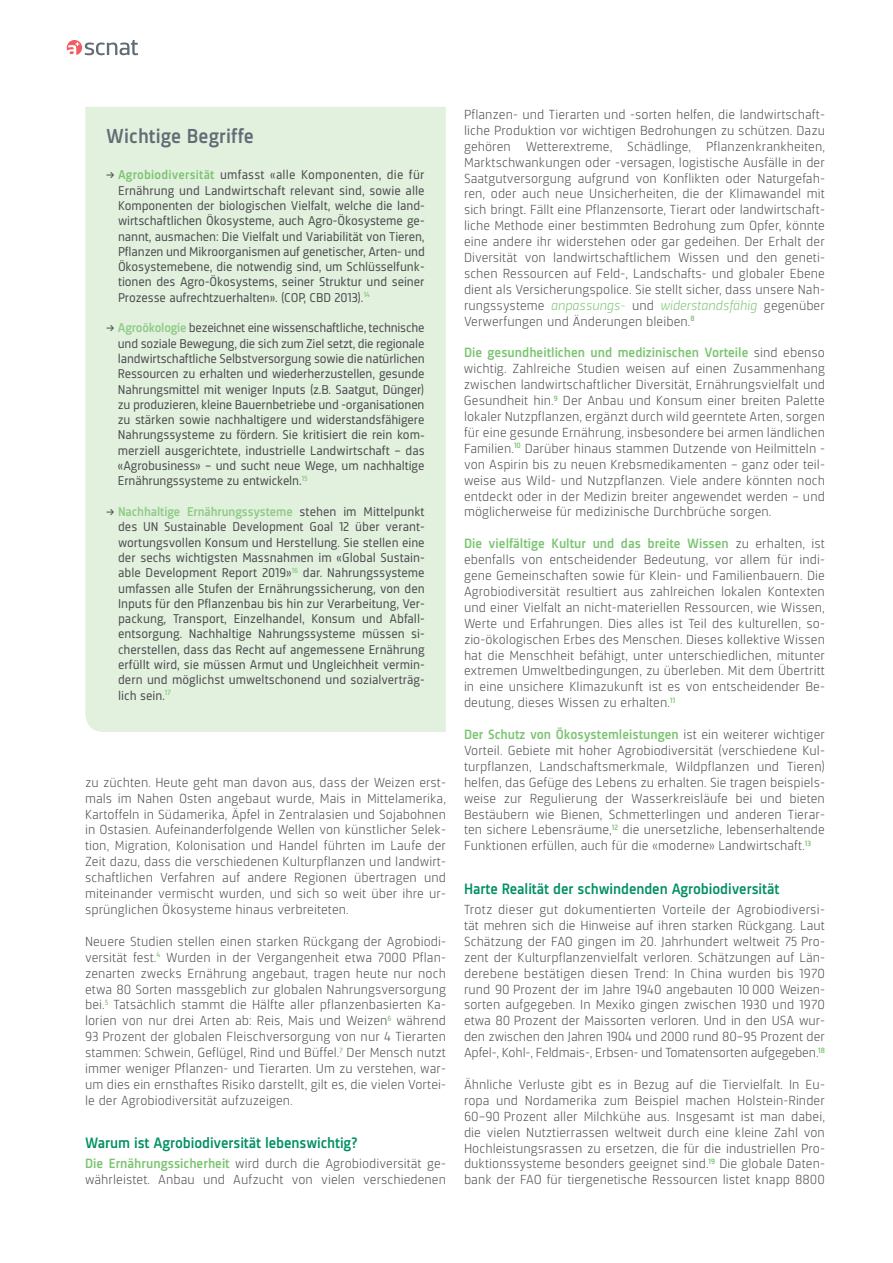
<style>
.page{position:relative;width:893px;height:1263px;background:#fff}
.page>*{position:absolute;margin:0;border:0;box-sizing:border-box;transform-origin:0 0}
.t1{font:500 21px "Sinews Sans Pro";letter-spacing:.005em;color:#616c76}
.t2{font:500 15.6px "Sinews Sans Pro";letter-spacing:-.005em;color:#008f63}
.t3{font:500 13.95px "Sinews Sans Pro";color:#7ac470}
.t4{font:italic 300 13.95px "Sinews Sans Pro";letter-spacing:-.005em;color:#7ac470}
.t5{font:300 13.65px/15.9px "Sinews Sans Pro";letter-spacing:.005em;color:#4d4d4f;text-align:justify;scale:1.04 1}
.t6{font:13.2px/15.3px "Sinews Sans Pro";letter-spacing:-.005em;color:#4d4d4f;text-align:justify}
.s1{font-size:13.35px}
.s2{font-weight:500;color:#7ac470}
.s3{font-weight:500;color:#8ecb85}
.s4{font-weight:500;font-size:13.95px;color:#7ac470}
.s5{font-style:normal;font-size:13.65px;color:#4d4d4f}
.s6{font-style:normal;font-size:13.65px;color:#8ecb85}
.s7{font-weight:300;font-size:13.65px;color:#4d4d4f}
</style>
<div class="page">
<div style="left:85px;top:107px;width:361px;height:625px;background:#e2f0de"></div>
<svg style="left:67px;top:40px;width:71px;height:15px"></svg>
<h1 class="t1" style="left:106px;top:124px;width:149px">Wichtige Begriffe</h1>
<p class="t6" style="left:118px;top:167px;width:308px;text-indent:-12px"><span class="s1">→</span> <span class="s2">Agrobiodiversität</span> umfasst «alle Komponenten, die für Ernährung und Landwirtschaft relevant sind, sowie alle Komponenten der biologischen Vielfalt, welche die land&shy;wirtschaftlichen Ökosysteme, auch Agro-Ökosysteme ge&shy;nannt, ausmachen: Die Vielfalt und Variabilität von Tieren, Pflanzen und Mikroorganismen auf genetischer, Arten- und Ökosystemebene, die notwendig sind, um Schlüsselfunk&shy;tionen des Agro-Ökosystems, seiner Struktur und seiner Prozesse aufrechtzuerhalten». (COP, CBD 2013).<sup>14</sup></p>
<p class="t6" style="left:118px;top:320px;width:308px;text-indent:-12px">→ <span class="s3">Agroökologie</span> bezeichnet eine wissenschaftliche, technische und soziale Bewegung, die sich zum Ziel setzt, die regionale landwirtschaftliche Selbstversorgung sowie die natürlichen Ressourcen zu erhalten und wiederherzustellen, gesunde Nahrungsmittel mit weniger Inputs (z.B. Saatgut, Dünger) zu produzieren, kleine Bauernbetriebe und -organisationen zu stärken sowie nachhaltigere und widerstandsfähigere Nahrungssysteme zu fördern. Sie kritisiert die rein kom&shy;merziell ausgerichtete, industrielle Landwirtschaft – das «Agrobusiness» – und sucht neue Wege, um nachhaltige Ernährungssysteme zu entwickeln.<sup>15</sup></p>
<p class="t6" style="left:118px;top:504px;width:308px;text-indent:-12px">→ <span class="s3">Nachhaltige Ernährungssysteme</span> stehen im Mittelpunkt des UN Sustainable Development Goal 12 über verant&shy;wortungsvollen Konsum und Herstellung. Sie stellen eine der sechs wichtigsten Massnahmen im «Global Sustain&shy;able Development Report 2019»<sup>16</sup> dar. Nahrungssysteme umfassen alle Stufen der Ernährungssicherung, von den Inputs für den Pflanzenbau bis hin zur Verarbeitung, Ver&shy;packung, Transport, Einzelhandel, Konsum und Abfall&shy;entsorgung. Nachhaltige Nahrungssysteme müssen si&shy;cherstellen, dass das Recht auf angemessene Ernährung erfüllt wird, sie müssen Armut und Ungleichheit vermin&shy;dern und möglichst umweltschonend und sozialverträg&shy;lich sein.<sup>17</sup></p>
<p class="t5" style="left:85px;top:774px;width:349px">zu züchten. Heute geht man davon aus, dass der Weizen erst&shy;mals im Nahen Osten angebaut wurde, Mais in Mittelamerika, Kartoffeln in Südamerika, Äpfel in Zentralasien und Sojabohnen in Ostasien. Aufeinanderfolgende Wellen von künstlicher Selek&shy;tion, Migration, Kolonisation und Handel führten im Laufe der Zeit dazu, dass die verschiedenen Kulturpflanzen und landwirt&shy;schaftlichen Verfahren auf andere Regionen übertragen und miteinander vermischt wurden, und sich so weit über ihre ur&shy;sprünglichen Ökosysteme hinaus verbreiteten.</p>
<p class="t5" style="left:85px;top:933px;width:349px">Neuere Studien stellen einen starken Rückgang der Agrobiodi&shy;versität fest.<sup>4</sup> Wurden in der Vergangenheit etwa 7000 Pflan&shy;zenarten zwecks Ernährung angebaut, tragen heute nur noch etwa 80 Sorten massgeblich zur globalen Nahrungsversorgung bei.<sup>5</sup> Tatsächlich stammt die Hälfte aller pflanzenbasierten Ka&shy;lorien von nur drei Arten ab: Reis, Mais und Weizen<sup>6</sup> während 93 Prozent der globalen Fleischversorgung von nur 4 Tierarten stammen: Schwein, Geflügel, Rind und Büffel.<sup>7</sup> Der Mensch nutzt immer weniger Pflanzen- und Tierarten. Um zu verstehen, war&shy;um dies ein ernsthaftes Risiko darstellt, gilt es, die vielen Vortei&shy;le der Agrobiodiversität aufzuzeigen.</p>
<p class="t2" style="left:85px;top:1134px;width:274px">Warum ist Agrobiodiversität lebenswichtig?</p>
<p class="t5" style="left:85px;top:1156px;width:349px"><span class="s4">Die Ernährungssicherheit</span> wird durch die Agrobiodiversität ge&shy;währleistet. Anbau und Aufzucht von vielen verschiedenen</p>
<p class="t5" style="left:464px;top:106px;width:349px">Pflanzen- und Tierarten und -sorten helfen, die landwirtschaft&shy;liche Produktion vor wichtigen Bedrohungen zu schützen. Dazu gehören Wetterextreme, Schädlinge, Pflanzenkrankheiten, Marktschwankungen oder -versagen, logistische Ausfälle in der Saatgutversorgung aufgrund von Konflikten oder Naturgefah&shy;ren, oder auch neue Unsicherheiten, die der Klimawandel mit sich bringt. Fällt eine Pflanzensorte, Tierart oder landwirtschaft&shy;liche Methode einer bestimmten Bedrohung zum Opfer, könnte eine andere ihr widerstehen oder gar gedeihen. Der Erhalt der Diversität von landwirtschaftlichem Wissen und den geneti&shy;schen Ressourcen auf Feld-, Landschafts- und globaler Ebene dient als Versicherungspolice. Sie stellt sicher, dass unsere Nah-</p>
<p class="t4" style="left:464px;top:297px;width:362px"><span class="s5">rungssysteme</span> anpassungs<span class="s6">-</span> <span class="s5">und</span> widerstandsfähig <span class="s5">gegenüber</span></p>
<p class="t5" style="left:464px;top:313px;width:223px">Verwerfungen und Änderungen bleiben.<sup>8</sup></p>
<p class="t3" style="left:464px;top:345px;width:362px">Die gesundheitlichen und medizinischen Vorteile <span class="s7">sind ebenso</span></p>
<p class="t5" style="left:464px;top:361px;width:349px">wichtig. Zahlreiche Studien weisen auf einen Zusammenhang zwischen landwirtschaftlicher Diversität, Ernährungsvielfalt und Gesundheit hin.<sup>9</sup> Der Anbau und Konsum einer breiten Palette lokaler Nutzpflanzen, ergänzt durch wild geerntete Arten, sorgen für eine gesunde Ernährung, insbesondere bei armen ländlichen Familien.<sup>10</sup> Darüber hinaus stammen Dutzende von Heilmitteln - von Aspirin bis zu neuen Krebsmedikamenten – ganz oder teil&shy;weise aus Wild- und Nutzpflanzen. Viele andere könnten noch entdeckt oder in der Medizin breiter angewendet werden – und möglicherweise für medizinische Durchbrüche sorgen.</p>
<p class="t3" style="left:464px;top:536px;width:362px">Die vielfältige Kultur und das breite Wissen <span class="s7">zu erhalten, ist</span></p>
<p class="t5" style="left:464px;top:552px;width:349px">ebenfalls von entscheidender Bedeutung, vor allem für indi&shy;gene Gemeinschaften sowie für Klein- und Familienbauern. Die Agrobiodiversität resultiert aus zahlreichen lokalen Kontexten und einer Vielfalt an nicht-materiellen Ressourcen, wie Wissen, Werte und Erfahrungen. Dies alles ist Teil des kulturellen, so&shy;zio-ökologischen Erbes des Menschen. Dieses kollektive Wissen hat die Menschheit befähigt, unter unterschiedlichen, mitunter extremen Umweltbedingungen, zu überleben. Mit dem Übertritt in eine unsichere Klimazukunft ist es von entscheidender Be&shy;deutung, dieses Wissen zu erhalten.<sup>11</sup></p>
<p class="t3" style="left:464px;top:727px;width:362px">Der Schutz von Ökosystemleistungen <span class="s7">ist ein weiterer wichtiger</span></p>
<p class="t5" style="left:464px;top:742px;width:349px">Vorteil. Gebiete mit hoher Agrobiodiversität (verschiedene Kul&shy;turpflanzen, Landschaftsmerkmale, Wildpflanzen und Tieren) helfen, das Gefüge des Lebens zu erhalten. Sie tragen beispiels&shy;weise zur Regulierung der Wasserkreisläufe bei und bieten Bestäubern wie Bienen, Schmetterlingen und anderen Tierar&shy;ten sichere Lebensräume,<sup>12</sup> die unersetzliche, lebenserhaltende Funktionen erfüllen, auch für die «moderne» Landwirtschaft.<sup>13</sup></p>
<p class="t2" style="left:464px;top:880px;width:317px">Harte Realität der schwindenden Agrobiodiversität</p>
<p class="t5" style="left:464px;top:901px;width:349px">Trotz dieser gut dokumentierten Vorteile der Agrobiodiversi&shy;tät mehren sich die Hinweise auf ihren starken Rückgang. Laut Schätzung der FAO gingen im 20. Jahrhundert weltweit 75 Pro&shy;zent der Kulturpflanzenvielfalt verloren. Schätzungen auf Län&shy;derebene bestätigen diesen Trend: In China wurden bis 1970 rund 90 Prozent der im Jahre 1940 angebauten 10 000 Weizen&shy;sorten aufgegeben. In Mexiko gingen zwischen 1930 und 1970 etwa 80 Prozent der Maissorten verloren. Und in den USA wur&shy;den zwischen den Jahren 1904 und 2000 rund 80–95 Prozent der Apfel-, Kohl-, Feldmais-, Erbsen- und Tomatensorten aufgegeben.<sup>18</sup></p>
<p class="t5" style="left:464px;top:1076px;width:349px">Ähnliche Verluste gibt es in Bezug auf die Tiervielfalt. In Eu&shy;ropa und Nordamerika zum Beispiel machen Holstein-Rinder 60–90 Prozent aller Milchkühe aus. Insgesamt ist man dabei, die vielen Nutztierrassen weltweit durch eine kleine Zahl von Hochleistungsrassen zu ersetzen, die für die industriellen Pro&shy;duktionssysteme besonders geeignet sind.<sup>19</sup> Die globale Daten&shy;bank der FAO für tiergenetische Ressourcen listet knapp 8800</p>
</div>
